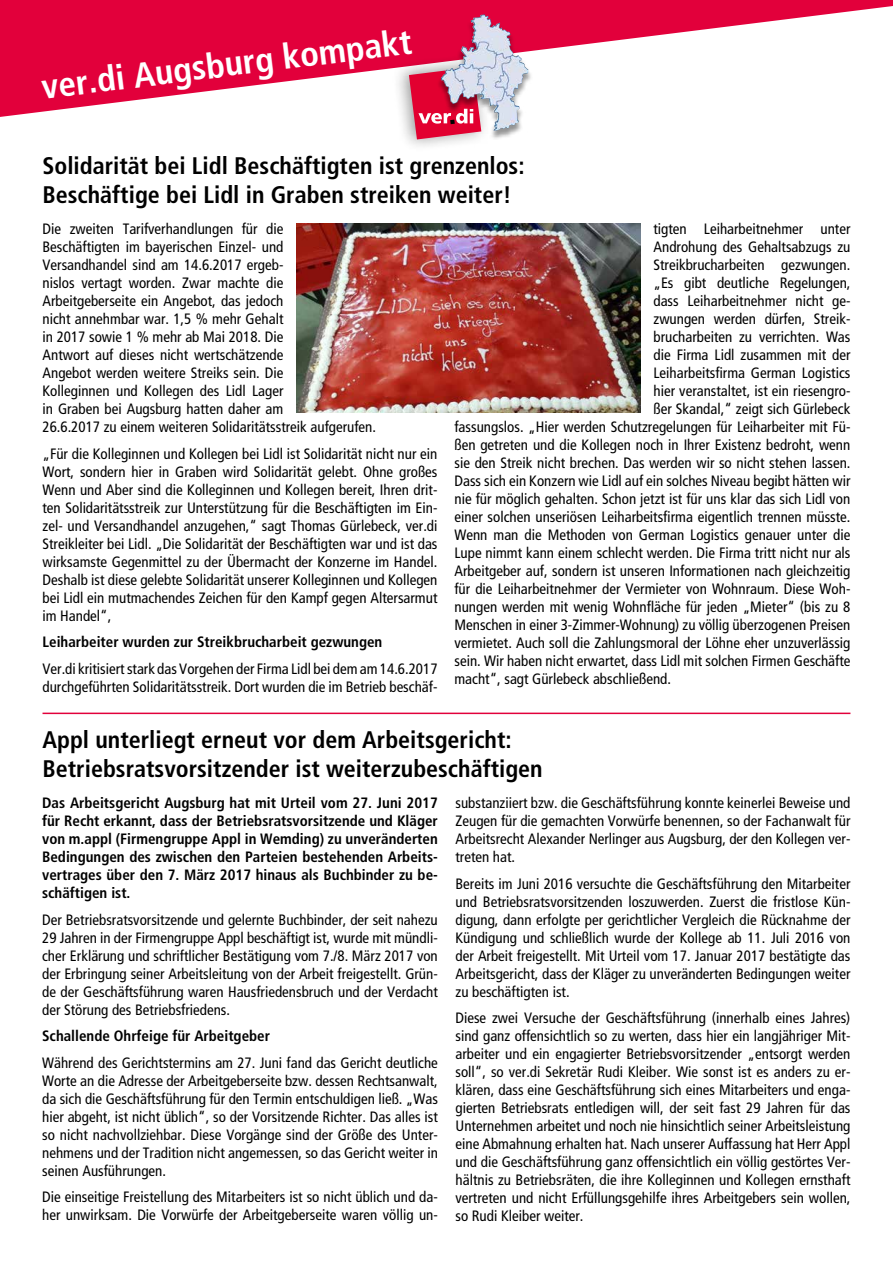
<style>
.page{position:relative;width:893px;height:1263px;background:#fff}
.page>*{position:absolute;margin:0;border:0;box-sizing:border-box;transform-origin:0 0}
.t1{font:700 condensed 35.1px "Frutiger";color:#fff}
.t2{font:700 condensed 24px/28.8px "Frutiger";color:#000}
.t3{font:condensed 15px/18px "Frutiger";color:#000;text-align:justify}
.t4{font:700 condensed 15px/18px "Frutiger";color:#000;text-align:justify}
</style>
<div class="page">
<svg style="left:0;top:0;width:893px;height:117px;fill:#e2003b"></svg>
<div style="left:392px;top:53px;width:99px;height:99px;background:#000;opacity:.4"></div>
<svg style="left:409px;top:67px;width:28px;height:72px;background:#df3b5e"></svg>
<div style="left:437px;top:15px;width:96px;height:125px;background:#000;opacity:.42"></div>
<img style="left:461px;top:15px;width:22px;height:49px">
<img style="left:296px;top:223px;width:345px;height:190px">
<hr style="left:43px;top:713px;width:807px;height:1px;background:#e2003b">
<h1 class="t1" style="left:39px;top:66px;width:374px;rotate:-7deg">ver.di Augsburg kompakt</h1>
<h2 class="t2" style="left:43px;top:151px;width:484px">Solidarität bei Lidl Beschäftigten ist grenzenlos:<br>Beschäftige bei Lidl in Graben streiken weiter!</h2>
<p class="t3" style="left:43px;top:220px;width:335px;text-align:left">Die zweiten Tarifverhandlungen für die<br>Beschäftigten im bayerischen Einzel- und<br>Versandhandel sind am 14.6.2017 ergeb-<br>nislos vertagt worden. Zwar machte die Arbeitgeberseite ein Angebot, das jedoch<br>nicht annehmbar war. 1,5 % mehr Gehalt<br>in 2017 sowie 1 % mehr ab Mai 2018. Die<br>Antwort auf dieses nicht wertschätzende<br>Angebot werden weitere Streiks sein. Die<br>Kolleginnen und Kollegen des Lidl Lager<br>in Graben bei Augsburg hatten daher am<br>26.6.2017 zu einem weiteren Solidaritätsstreik aufgerufen.</p>
<p class="t3" style="left:43px;top:445px;width:396px">„Für die Kolleginnen und Kollegen bei Lidl ist Solidarität nicht nur ein Wort, sondern hier in Graben wird Solidarität gelebt. Ohne großes Wenn und Aber sind die Kolleginnen und Kollegen bereit, Ihren drit&shy;ten Solidaritätsstreik zur Unterstützung für die Beschäftigten im Ein&shy;zel- und Versandhandel anzugehen,“ sagt Thomas Gürlebeck, ver.di Streikleiter bei Lidl. „Die Solidarität der Beschäftigten war und ist das wirksamste Gegenmittel zu der Übermacht der Konzerne im Handel.<br>Deshalb ist diese gelebte Solidarität unserer Kolleginnen und Kollegen bei Lidl ein mutmachendes Zeichen für den Kampf gegen Altersarmut im Handel“,</p>
<p class="t4" style="left:43px;top:633px;width:341px">Leiharbeiter wurden zur Streikbrucharbeit gezwungen</p>
<p class="t3" style="left:43px;top:660px;width:396px">Ver.di kritisiert stark das Vorgehen der Firma Lidl bei dem am 14.6.2017 durchgeführten Solidaritätsstreik. Dort wurden die im Betrieb beschäf-</p>
<p class="t3" style="left:653px;top:220px;width:198px">tigten Leiharbeitnehmer unter</p>
<p class="t3" style="left:653px;top:238px;width:198px">Androhung des Gehaltsabzugs zu</p>
<p class="t3" style="left:653px;top:256px;width:198px">Streikbrucharbeiten gezwungen.</p>
<p class="t3" style="left:653px;top:274px;width:198px">„Es gibt deutliche Regelungen,</p>
<p class="t3" style="left:653px;top:292px;width:198px">dass Leiharbeitnehmer nicht ge-</p>
<p class="t3" style="left:653px;top:310px;width:198px">zwungen werden dürfen, Streik-</p>
<p class="t3" style="left:653px;top:328px;width:198px">brucharbeiten zu verrichten. Was</p>
<p class="t3" style="left:653px;top:346px;width:198px">die Firma Lidl zusammen mit der</p>
<p class="t3" style="left:653px;top:364px;width:198px">Leiharbeitsfirma German Logistics</p>
<p class="t3" style="left:653px;top:382px;width:198px">hier veranstaltet, ist ein riesengro-</p>
<p class="t3" style="left:653px;top:400px;width:198px">ßer Skandal,“ zeigt sich Gürlebeck</p>
<p class="t3" style="left:454px;top:418px;width:397px">fassungslos. „Hier werden Schutzregelungen für Leiharbeiter mit Fü-</p>
<p class="t3" style="left:454px;top:436px;width:397px">ßen getreten und die Kollegen noch in Ihrer Existenz bedroht, wenn</p>
<p class="t3" style="left:454px;top:454px;width:398px">sie den Streik nicht brechen. Das werden wir so nicht stehen lassen.</p>
<p class="t3" style="left:454px;top:472px;width:398px">Dass sich ein Konzern wie Lidl auf ein solches Niveau begibt hätten wir</p>
<p class="t3" style="left:454px;top:490px;width:397px">nie für möglich gehalten. Schon jetzt ist für uns klar das sich Lidl von</p>
<p class="t3" style="left:454px;top:508px;width:397px">einer solchen unseriösen Leiharbeitsfirma eigentlich trennen müsste.</p>
<p class="t3" style="left:454px;top:526px;width:397px">Wenn man die Methoden von German Logistics genauer unter die</p>
<p class="t3" style="left:454px;top:544px;width:397px">Lupe nimmt kann einem schlecht werden. Die Firma tritt nicht nur als</p>
<p class="t3" style="left:454px;top:562px;width:397px">Arbeitgeber auf, sondern ist unseren Informationen nach gleichzeitig</p>
<p class="t3" style="left:454px;top:580px;width:397px">für die Leiharbeitnehmer der Vermieter von Wohnraum. Diese Woh-</p>
<p class="t3" style="left:454px;top:598px;width:398px">nungen werden mit wenig Wohnfläche für jeden „Mieter“ (bis zu 8</p>
<p class="t3" style="left:454px;top:616px;width:397px">Menschen in einer 3-Zimmer-Wohnung) zu völlig überzogenen Preisen</p>
<p class="t3" style="left:454px;top:634px;width:397px">vermietet. Auch soll die Zahlungsmoral der Löhne eher unzuverlässig</p>
<p class="t3" style="left:454px;top:652px;width:398px">sein. Wir haben nicht erwartet, dass Lidl mit solchen Firmen Geschäfte</p>
<p class="t3" style="left:454px;top:670px;width:218px">macht“, sagt Gürlebeck abschließend.</p>
<h2 class="t2" style="left:43px;top:726px;width:502px">Appl unterliegt erneut vor dem Arbeitsgericht:<br>Betriebsratsvorsitzender ist weiterzubeschäftigen</h2>
<p class="t4" style="left:42px;top:794px;width:397px">Das Arbeitsgericht Augsburg hat mit Urteil vom 27. Juni 2017 für Recht erkannt, dass der Betriebsratsvorsitzende und Kläger von m.appl (Firmengruppe Appl in Wemding) zu unveränderten Bedingungen des zwischen den Parteien bestehenden Arbeits&shy;vertrages über den 7. März 2017 hinaus als Buchbinder zu be&shy;schäftigen ist.</p>
<p class="t3" style="left:42px;top:910px;width:397px">Der Betriebsratsvorsitzende und gelernte Buchbinder, der seit nahezu 29 Jahren in der Firmengruppe Appl beschäftigt ist, wurde mit mündli&shy;cher Erklärung und schriftlicher Bestätigung vom 7./8. März 2017 von der Erbringung seiner Arbeitsleitung von der Arbeit freigestellt. Grün&shy;de der Geschäftsführung waren Hausfriedensbruch und der Verdacht der Störung des Betriebsfriedens.</p>
<p class="t4" style="left:42px;top:1027px;width:229px">Schallende Ohrfeige für Arbeitgeber</p>
<p class="t3" style="left:42px;top:1053px;width:397px">Während des Gerichtstermins am 27. Juni fand das Gericht deutliche Worte an die Adresse der Arbeitgeberseite bzw. dessen Rechtsanwalt, da sich die Geschäftsführung für den Termin entschuldigen ließ. „Was hier abgeht, ist nicht üblich“, so der Vorsitzende Richter. Das alles ist so nicht nachvollziehbar. Diese Vorgänge sind der Größe des Unter&shy;nehmens und der Tradition nicht angemessen, so das Gericht weiter in seinen Ausführungen.</p>
<p class="t3" style="left:42px;top:1188px;width:397px">Die einseitige Freistellung des Mitarbeiters ist so nicht üblich und da&shy;her unwirksam. Die Vorwürfe der Arbeitgeberseite waren völlig un-</p>
<p class="t3" style="left:455px;top:794px;width:396px">substanziiert bzw. die Geschäftsführung konnte keinerlei Beweise und Zeugen für die gemachten Vorwürfe benennen, so der Fachanwalt für Arbeitsrecht Alexander Nerlinger aus Augsburg, der den Kollegen ver&shy;treten hat.</p>
<p class="t3" style="left:455px;top:874px;width:396px">Bereits im Juni 2016 versuchte die Geschäftsführung den Mitarbeiter und Betriebsratsvorsitzenden loszuwerden. Zuerst die fristlose Kün&shy;digung, dann erfolgte per gerichtlicher Vergleich die Rücknahme der Kündigung und schließlich wurde der Kollege ab 11. Juli 2016 von der Arbeit freigestellt. Mit Urteil vom 17. Januar 2017 bestätigte das Arbeitsgericht, dass der Kläger zu unveränderten Bedingungen weiter zu beschäftigten ist.</p>
<p class="t3" style="left:455px;top:1009px;width:396px">Diese zwei Versuche der Geschäftsführung (innerhalb eines Jahres) sind ganz offensichtlich so zu werten, dass hier ein langjähriger Mit&shy;arbeiter und ein engagierter Betriebsvorsitzender „entsorgt werden soll“, so ver.di Sekretär Rudi Kleiber. Wie sonst ist es anders zu er&shy;klären, dass eine Geschäftsführung sich eines Mitarbeiters und enga&shy;gierten Betriebsrats entledigen will, der seit fast 29 Jahren für das Unternehmen arbeitet und noch nie hinsichtlich seiner Arbeitsleistung eine Abmahnung erhalten hat. Nach unserer Auffassung hat Herr Appl und die Geschäftsführung ganz offensichtlich ein völlig gestörtes Ver&shy;hältnis zu Betriebsräten, die ihre Kolleginnen und Kollegen ernsthaft vertreten und nicht Erfüllungsgehilfe ihres Arbeitgebers sein wollen, so Rudi Kleiber weiter.</p>
</div>
